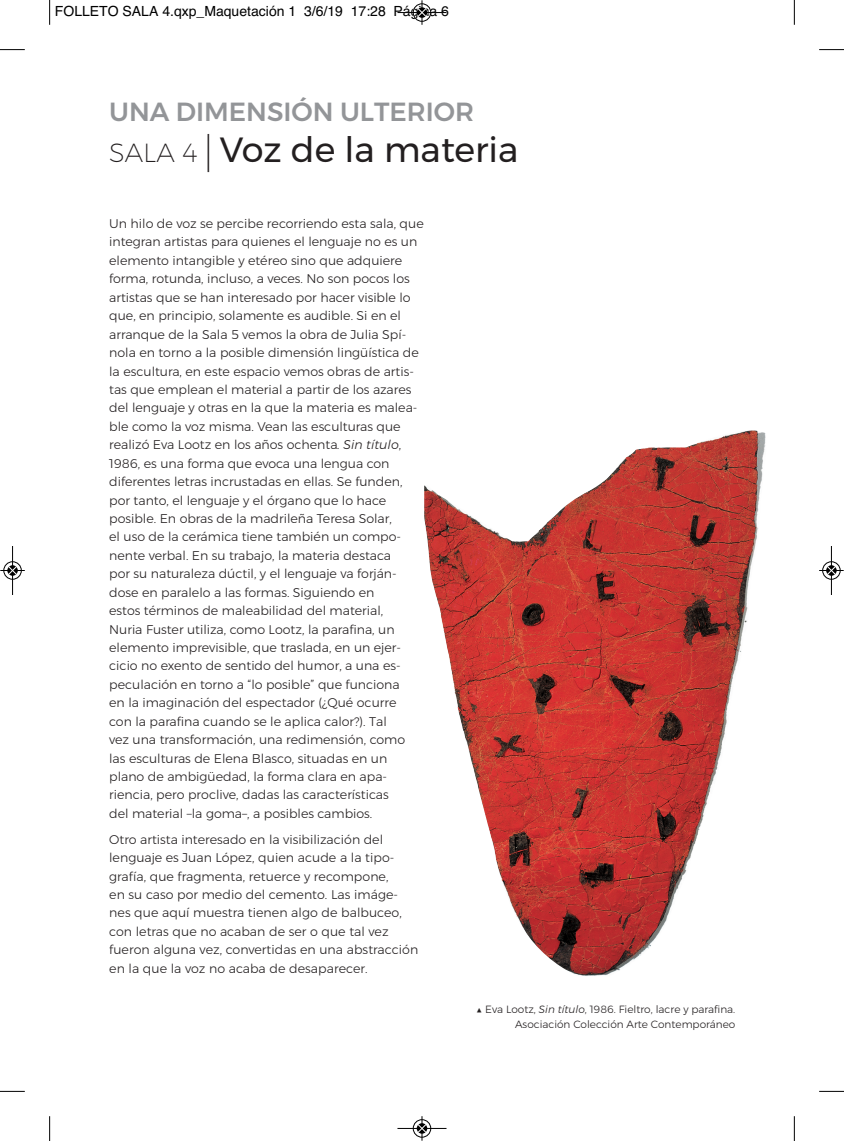
<style>
.page{position:relative;width:844px;height:1141px;background:#fff}
.page>*{position:absolute;margin:0;border:0;box-sizing:border-box;transform-origin:0 0}
.t1{font:35px "Montserrat";color:#231f20}
.t2{font:500 26.25px "Montserrat";color:#939598}
.t3{font:14px "Helvetica";color:#000}
.t4{font:300 12.6px/18.4px "Montserrat";color:#231f20}
.t5{font:300 10.5px/15.4px "Montserrat";color:#231f20;text-align:right}
.s1{font-weight:200;font-size:26.25px}
.s2{font-weight:200;font-size:40.25px}
.s3{font-style:italic}
</style>
<div class="page">
<img style="left:424px;top:430px;width:341px;height:546px">
<svg style="left:49px;top:0;width:1px;height:25px"></svg>
<svg style="left:0;top:49px;width:25px;height:1px"></svg>
<svg style="left:793px;top:0;width:1px;height:25px"></svg>
<svg style="left:819px;top:49px;width:24px;height:1px"></svg>
<svg style="left:49px;top:1116px;width:1px;height:25px"></svg>
<svg style="left:0;top:1091px;width:25px;height:1px"></svg>
<svg style="left:793px;top:1116px;width:1px;height:25px"></svg>
<svg style="left:819px;top:1091px;width:24px;height:1px"></svg>
<div style="left:412px;top:3px;width:19px;height:19px;border:1px solid #fff;border-radius:50%"></div>
<hr style="left:397px;top:12px;width:49px;height:1px;background:#000">
<div style="left:413px;top:4px;width:18px;height:18px;border:1px solid #000;border-radius:50%"></div>
<svg style="left:417px;top:0;width:9px;height:25px"></svg>
<div style="left:412px;top:1119px;width:19px;height:19px;border:1px solid #fff;border-radius:50%"></div>
<hr style="left:397px;top:1128px;width:49px;height:1px;background:#000">
<div style="left:413px;top:1119px;width:18px;height:18px;border:1px solid #000;border-radius:50%"></div>
<svg style="left:417px;top:1116px;width:9px;height:25px"></svg>
<div style="left:3px;top:561px;width:19px;height:19px;border:1px solid #fff;border-radius:50%"></div>
<hr style="left:12px;top:546px;width:1px;height:49px;background:#000">
<div style="left:4px;top:562px;width:18px;height:17px;border:1px solid #000;border-radius:50%"></div>
<svg style="left:0;top:566px;width:25px;height:9px"></svg>
<div style="left:821px;top:561px;width:19px;height:19px;border:1px solid #fff;border-radius:50%"></div>
<hr style="left:830px;top:546px;width:1px;height:49px;background:#000">
<div style="left:822px;top:562px;width:18px;height:17px;border:1px solid #000;border-radius:50%"></div>
<svg style="left:819px;top:566px;width:24px;height:9px"></svg>
<p class="t3" style="left:55px;top:6px;width:395px">FOLLETO SALA 4.qxp_Maquetación 1 3/6/19 17:28 Página 6</p>
<p class="t2" style="left:109px;top:96px;width:366px">UNA DIMENSIÓN ULTERIOR</p>
<p class="t1" style="left:109px;top:136px;width:411px"><span class="s1">SALA 4</span> <span class="s2">|</span> Voz de la materia</p>
<p class="t4" style="left:109px;top:215px;width:316px">Un hilo de voz se percibe recorriendo esta sala, que integran artistas para quienes el lenguaje no es un elemento intangible y etéreo sino que adquiere forma, rotunda, incluso, a veces. No son pocos los artistas que se han interesado por hacer visible lo que, en principio, solamente es audible. Si en el arranque de la Sala 5 vemos la obra de Julia Spí&shy;nola en torno a la posible dimensión lingüística de la escultura, en este espacio vemos obras de artis&shy;tas que emplean el material a partir de los azares del lenguaje y otras en la que la materia es malea&shy;ble como la voz misma. Vean las esculturas que realizó Eva Lootz en los años ochenta<span class="s3">. Sin título</span>, 1986, es una forma que evoca una lengua con diferentes letras incrustadas en ellas. Se funden, por tanto, el lenguaje y el órgano que lo hace posible. En obras de la madrileña Teresa Solar,<br>el uso de la cerámica tiene también un compo&shy;nente verbal. En su trabajo, la materia destaca<br>por su naturaleza dúctil, y el lenguaje va forján&shy;dose en paralelo a las formas. Siguiendo en<br>estos términos de maleabilidad del material,<br>Nuria Fuster utiliza, como Lootz, la parafina, un elemento imprevisible, que traslada, en un ejer&shy;cicio no exento de sentido del humor, a una es&shy;peculación en torno a “lo posible” que funciona<br>en la imaginación del espectador (¿Qué ocurre<br>con la parafina cuando se le aplica calor?). Tal<br>vez una transformación, una redimensión, como las esculturas de Elena Blasco, situadas en un plano de ambigüedad, la forma clara en apa&shy;riencia, pero proclive, dadas las características<br>del material –la goma–, a posibles cambios.</p>
<p class="t4" style="left:109px;top:831px;width:310px">Otro artista interesado en la visibilización del lenguaje es Juan López, quien acude a la tipo&shy;grafía, que fragmenta, retuerce y recompone,<br>en su caso por medio del cemento. Las imáge&shy;nes que aquí muestra tienen algo de balbuceo, con letras que no acaban de ser o que tal vez fueron alguna vez, convertidas en una abstracción en la que la voz no acaba de desaparecer.</p>
<p class="t5" style="left:476px;top:1002px;width:261px">▲ Eva Lootz, <span class="s3">Sin título</span>, 1986. Fieltro, lacre y parafina.<br>Asociación Colección Arte Contemporáneo</p>
</div>
